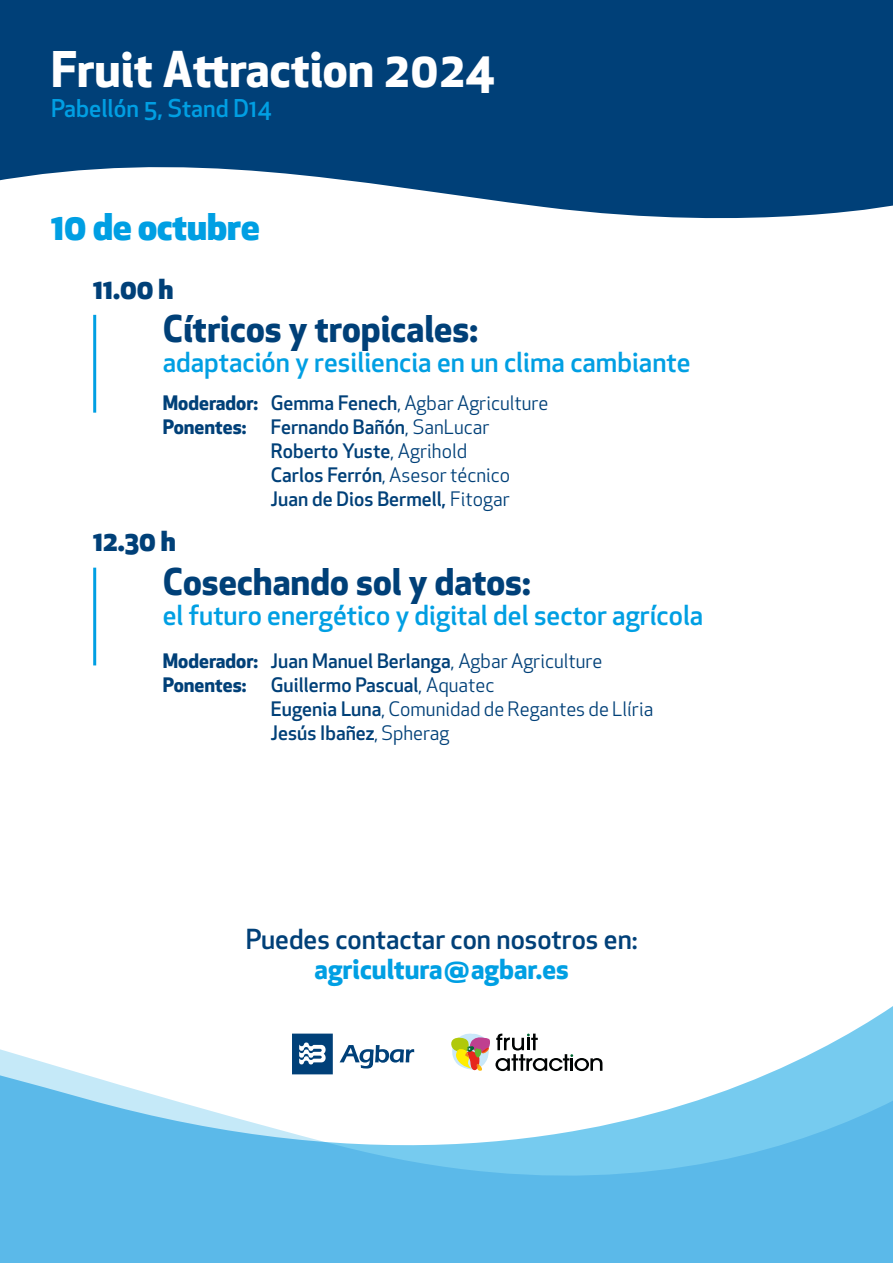
<style>
.page{position:relative;width:893px;height:1263px;background:#fff}
.page>*{position:absolute;margin:0;border:0;box-sizing:border-box;transform-origin:0 0}
.t1{font:700 48px "Apex New";color:#fff}
.t2{font:700 36px "Apex New";color:#004078}
.t3{font:800 36px "Apex New";color:#009fe3}
.t4{font:500 27px "Apex New";color:#009fe3}
.t5{font:500 27px/30px "Apex New";color:#004078;text-align:center}
.t6{font:800 27px "Apex New";color:#004078}
.t7{font:500 24px "Apex New";color:#009fe3}
.t8{font:500 19.5px/24px "Apex New";color:#004078}
.t9{font:19.5px/24px "Apex New";color:#004078}
.s1{font-weight:700}
.s2{font-weight:500}
.s3{font-weight:400}
.s4{font-weight:700;color:#009fe3}
</style>
<div class="page">
<svg style="left:0;top:1006px;width:893px;height:257px"></svg>
<hr style="left:93px;top:315px;width:3px;height:98px;background:#009fe3">
<hr style="left:93px;top:568px;width:3px;height:97px;background:#009fe3">
<svg style="left:449px;top:1031px;width:153px;height:41px"></svg>
<svg style="left:292px;top:1033px;width:41px;height:41px"></svg>
<svg style="left:340px;top:1045px;width:74px;height:23px"></svg>
<svg style="left:0;top:0;width:893px;height:219px;background:#1e5688"></svg>
<p class="t1" style="left:51px;top:35px;width:446px">Fruit Attraction 2024</p>
<p class="t7" style="left:51px;top:92px;width:222px">Pabellón 5, Stand D14</p>
<p class="t3" style="left:51px;top:201px;width:210px">10 de octubre</p>
<p class="t6" style="left:93px;top:270px;width:82px">11.00 h</p>
<p class="t2" style="left:163px;top:303px;width:317px">Cítricos y tropicales:</p>
<p class="t4" style="left:163px;top:344px;width:529px">adaptación y resiliencia en un clima cambiante</p>
<p class="t9" style="left:163px;top:391px;width:387px"><span class="s1">Moderador:</span> <span class="s2">Gemma Fenech</span>, Agbar Agriculture</p>
<p class="t8" style="left:271px;top:415px;width:241px;text-indent:-108px"><span class="s1">Ponentes:</span> Fernando Bañón<span class="s3">, SanLucar<br></span>Roberto Yuste<span class="s3">, Agrihold<br></span>Carlos Ferrón<span class="s3">, Asesor técnico<br></span>Juan de Dios Bermell, <span class="s3">Fitogar</span></p>
<p class="t6" style="left:93px;top:523px;width:84px">12.30 h</p>
<p class="t2" style="left:163px;top:555px;width:369px">Cosechando sol y datos:</p>
<p class="t4" style="left:163px;top:597px;width:542px">el futuro energético y digital del sector agrícola</p>
<p class="t8" style="left:163px;top:648px;width:441px"><span class="s1">Moderador:</span> Juan Manuel Berlanga<span class="s3">, Agbar Agriculture</span></p>
<p class="t9" style="left:271px;top:673px;width:384px;text-indent:-108px"><span class="s1">Ponentes:</span> <span class="s2">Guillermo Pascual</span>, Aquatec<br><span class="s2">Eugenia Luna</span>, Comunidad de Regantes de Llíria<br><span class="s2">Jesús Ibañez</span>, Spherag</p>
<p class="t5" style="left:246px;top:924px;width:393px">Puedes contactar con nosotros en: <span class="s4">agricultura@agbar.es</span></p>
</div>
